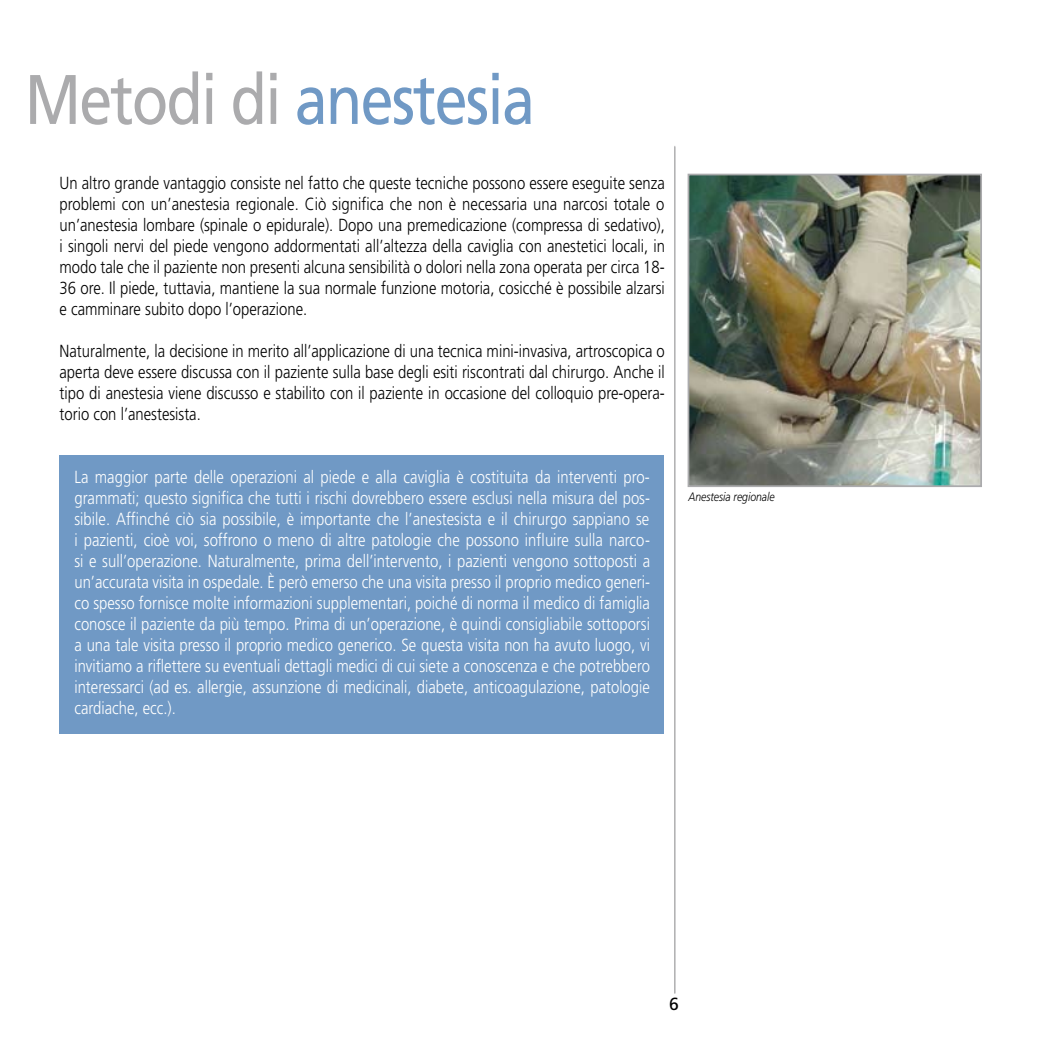
<style>
.page{position:relative;width:1042px;height:1042px;background:#fff}
.page>*{position:absolute;margin:0;border:0;box-sizing:border-box;transform-origin:0 0}
.t1{font:70px "Frutiger";letter-spacing:-.03em;color:#7099c5;scale:.85 1}
.t2{font:300 17.5px/21px "Frutiger";color:#fff;text-align:justify;scale:.85 1}
.t3{font:300 17.5px/21px "Frutiger";color:#000;text-align:justify;scale:.85 1}
.t4{font:17.5px "Frutiger";color:#000}
.t5{font:italic 300 12.25px "Frutiger";color:#000;scale:.85 1}
.s1{color:#ababad}
</style>
<div class="page">
<div style="left:60px;top:455px;width:604px;height:278px;background:#7099c5"></div>
<hr style="left:674px;top:146px;width:1px;height:847px;background:#ababad">
<img style="left:690px;top:177px;width:289px;height:307px">
<div style="left:687px;top:174px;width:295px;height:313px;border:2px solid #ababad"></div>
<h1 class="t1" style="left:25px;top:58px;width:602px"><span class="s1">Metodi di</span> anestesia</h1>
<p class="t3" style="left:60px;top:172px;width:714px">Un altro grande vantaggio consiste nel fatto che queste tecniche possono essere eseguite senza problemi con un’anestesia regionale. Ciò significa che non è necessaria una narcosi totale o un’anestesia lombare (spinale o epidurale). Dopo una premedicazione (compressa di sedativo), i singoli nervi del piede vengono addormentati all’altezza della caviglia con anestetici locali, in modo tale che il paziente non presenti alcuna sensibilità o dolori nella zona operata per circa 18- 36 ore. Il piede, tuttavia, mantiene la sua normale funzione motoria, cosicché è possibile alzarsi e camminare subito dopo l’operazione.</p>
<p class="t3" style="left:60px;top:340px;width:714px">Naturalmente, la decisione in merito all’applicazione di una tecnica mini-invasiva, artroscopica o aperta deve essere discussa con il paziente sulla base degli esiti riscontrati dal chirurgo. Anche il tipo di anestesia viene discusso e stabilito con il paziente in occasione del colloquio pre-opera&shy;torio con l’anestesista.</p>
<p class="t2" style="left:74px;top:466px;width:679px">La maggior parte delle operazioni al piede e alla caviglia è costituita da interventi pro&shy;grammati; questo significa che tutti i rischi dovrebbero essere esclusi nella misura del pos&shy;sibile. Affinché ciò sia possibile, è importante che l’anestesista e il chirurgo sappiano se i pazienti, cioè voi, soffrono o meno di altre patologie che possono influire sulla narco&shy;si e sull’operazione. Naturalmente, prima dell’intervento, i pazienti vengono sottoposti a un’accurata visita in ospedale. È però emerso che una visita presso il proprio medico generi&shy;co spesso fornisce molte informazioni supplementari, poiché di norma il medico di famiglia conosce il paziente da più tempo. Prima di un’operazione, è quindi consigliabile sottoporsi a una tale visita presso il proprio medico generico. Se questa visita non ha avuto luogo, vi invitiamo a riflettere su eventuali dettagli medici di cui siete a conoscenza e che potrebbero interessarci (ad es. allergie, assunzione di medicinali, diabete, anticoagulazione, patologie cardiache, ecc.).</p>
<p class="t5" style="left:688px;top:490px;width:103px">Anestesia regionale</p>
<p class="t4" style="left:669px;top:994px;width:11px">6</p>
</div>
